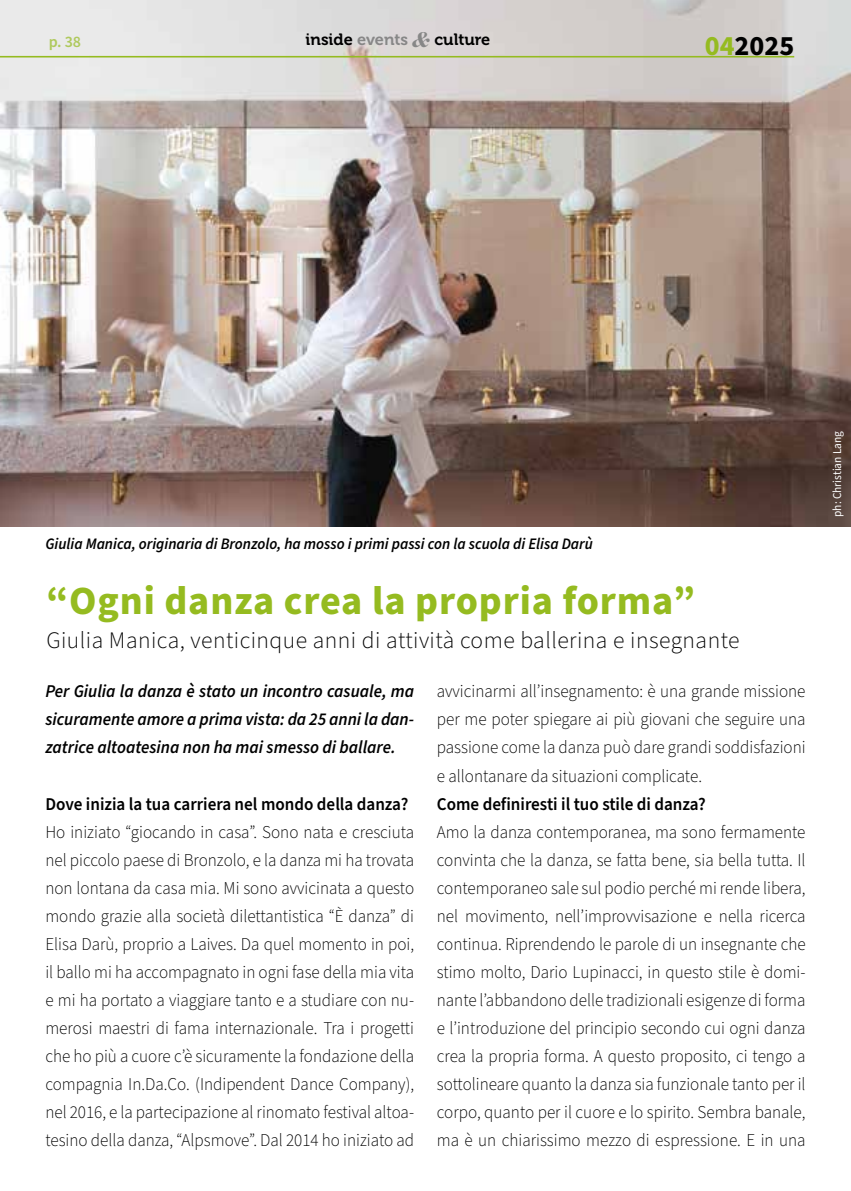
<style>
.page{position:relative;width:851px;height:1191px;background:#fff}
.page>*{position:absolute;margin:0;border:0;box-sizing:border-box;transform-origin:0 0}
.t1{font:700 40px "Source Sans Pro";letter-spacing:.02em;color:#95bb20}
.t2{font:700 28px "Source Sans Pro";color:#000}
.t3{font:300 23.6px "Source Sans Pro";letter-spacing:.02em;color:#000}
.t4{font:300 18px/28px "Source Sans Pro";color:#000;text-align:justify;scale:.95 1}
.t5{font:italic 600 18px/28px "Source Sans Pro";color:#000;text-align:justify;scale:.95 1}
.t6{font:600 18px "Source Sans Pro";color:#000;scale:.95 1}
.t7{font:16.4px "Museo 700";color:#000}
.t8{font:italic 600 16px "Source Sans Pro";color:#000;scale:.95 1}
.t9{font:600 16px "Source Sans Pro";color:#95bb20}
.t10{font:12px "Source Sans Pro";color:#fff;scale:.95 1}
.s1{color:#878787}
.s2{font-family:"Surveyor Display";font-weight:700;font-style:italic;font-size:24.4px;color:#878787}
.s3{color:#95bb20}
</style>
<div class="page">
<img style="left:0;top:0;width:850px;height:526px">
<hr style="left:0;top:56px;width:794px;height:1px;background:#95bb20">
<p class="t9" style="left:48px;top:31px;width:34px">p. 38</p>
<p class="t7" style="left:305px;top:30px;width:186px">inside <span class="s1">events</span> <span class="s2">&amp;</span> culture</p>
<h2 class="t2" style="left:704px;top:27px;width:91px"><span class="s3">04</span>2025</h2>
<p class="t8" style="left:45px;top:532px;width:577px">Giulia Manica, originaria di Bronzolo, ha mosso i primi passi con la scuola di Elisa Darù</p>
<h1 class="t1" style="left:46px;top:573px;width:650px">“Ogni danza crea la propria forma”</h1>
<h3 class="t3" style="left:46px;top:624px;width:694px">Giulia Manica, venticinque anni di attività come ballerina e insegnante</h3>
<p class="t5" style="left:45px;top:678px;width:389px">Per Giulia la danza è stato un incontro casuale, ma sicuramente amore a prima vista: da 25 anni la dan&shy;zatrice altoatesina non ha mai smesso di ballare.</p>
<p class="t4" style="left:437px;top:678px;width:389px">avvicinarmi all’insegnamento: è una grande missione per me poter spiegare ai più giovani che seguire una passione come la danza può dare grandi soddisfazioni e allontanare da situazioni complicate.</p>
<p class="t6" style="left:437px;top:791px;width:285px">Come definiresti il tuo stile di danza?</p>
<p class="t4" style="left:437px;top:818px;width:389px">Amo la danza contemporanea, ma sono fermamente convinta che la danza, se fatta bene, sia bella tutta. Il contemporaneo sale sul podio perché mi rende libera, nel movimento, nell’improvvisazione e nella ricerca continua. Riprendendo le parole di un insegnante che stimo molto, Dario Lupinacci, in questo stile è domi&shy;nante l’abbandono delle tradizionali esigenze di forma e l’introduzione del principio secondo cui ogni danza crea la propria forma. A questo proposito, ci tengo a sottolineare quanto la danza sia funzionale tanto per il corpo, quanto per il cuore e lo spirito. Sembra banale, ma è un chiarissimo mezzo di espressione. E in una</p>
<p class="t6" style="left:45px;top:791px;width:383px">Dove inizia la tua carriera nel mondo della danza?</p>
<p class="t4" style="left:45px;top:818px;width:389px">Ho iniziato “giocando in casa”. Sono nata e cresciuta nel piccolo paese di Bronzolo, e la danza mi ha trovata non lontana da casa mia. Mi sono avvicinata a questo mondo grazie alla società dilettantistica “È danza” di Elisa Darù, proprio a Laives. Da quel momento in poi, il ballo mi ha accompagnato in ogni fase della mia vita e mi ha portato a viaggiare tanto e a studiare con nu&shy;merosi maestri di fama internazionale. Tra i progetti che ho più a cuore c’è sicuramente la fondazione della compagnia In.Da.Co. (Indipendent Dance Company), nel 2016, e la partecipazione al rinomato festival altoa&shy;tesino della danza, “Alpsmove”. Dal 2014 ho iniziato ad</p>
<p class="t10" style="left:828px;top:517px;width:92px;rotate:-90deg">ph: Christian Lang</p>
</div>
